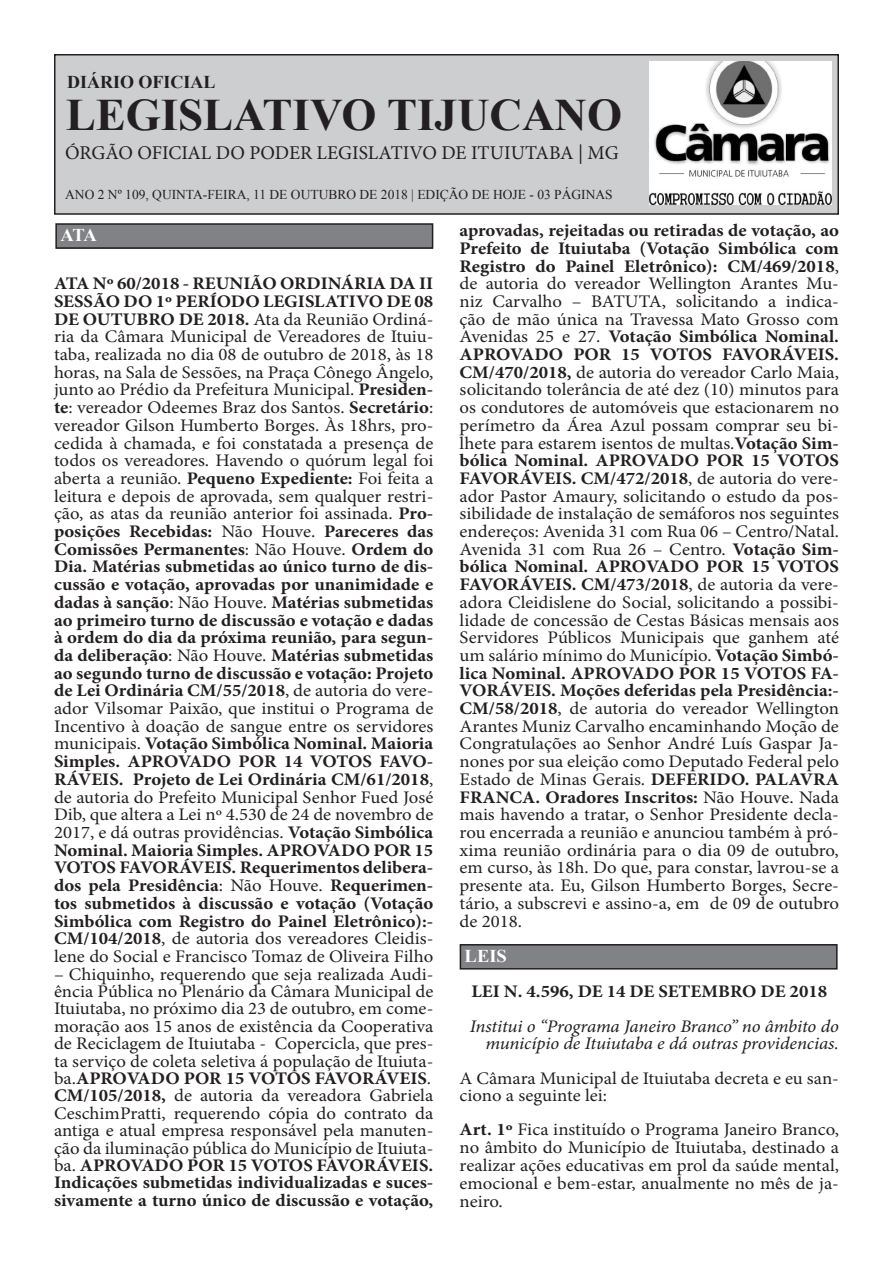
<style>
.page{position:relative;width:893px;height:1263px;background:#fff}
.page>*{position:absolute;margin:0;border:0;box-sizing:border-box;transform-origin:0 0}
.t1{font:700 45px "Times New Roman";color:#231f20}
.t2{font:19.5px "Minion Pro";color:#231f20}
.t3{font:700 18px "Times New Roman";color:#231f20}
.t4{font:700 18px "Times New Roman";color:#fff}
.t5{font:17.7px/17.7px "Minion Pro";color:#231f20;text-align:justify;scale:1.06 1}
.t6{font:700 17.7px/17.7px "Minion Pro";color:#231f20;scale:1.06 1}
.t7{font:italic 17.7px/17.2px "Minion Pro";letter-spacing:-.01em;color:#231f20;text-align:right;scale:1.06 1}
.t8{font:13.5px "Times New Roman";color:#231f20}
.s1{font-weight:700}
</style>
<div class="page">
<div style="left:55px;top:55px;width:783px;height:159px;background:#cdced0"></div>
<div style="left:54px;top:54px;width:785px;height:161px;border:2px solid #231f20"></div>
<img style="left:649px;top:62px;width:182px;height:143px">
<div style="left:56px;top:224px;width:377px;height:24px;background:#808285"></div>
<div style="left:55px;top:223px;width:378px;height:26px;border:2px solid #231f20"></div>
<div style="left:460px;top:945px;width:377px;height:24px;background:#808285"></div>
<div style="left:460px;top:944px;width:378px;height:25px;border:2px solid #231f20"></div>
<p class="t3" style="left:67px;top:70px;width:150px">DIÁRIO OFICIAL</p>
<p class="t1" style="left:66px;top:84px;width:558px">LEGISLATIVO TIJUCANO</p>
<p class="t2" style="left:65px;top:139px;width:555px">ÓRGÃO OFICIAL DO PODER LEGISLATIVO DE ITUIUTABA | MG</p>
<p class="t8" style="left:65px;top:185px;width:549px">ANO 2 Nº 109, QUINTA-FEIRA, 11 DE OUTUBRO DE 2018 | EDIÇÃO DE HOJE - 03 PÁGINAS</p>
<p class="t4" style="left:60px;top:222px;width:38px">ATA</p>
<p class="t5" style="left:54px;top:275px;width:359px"><span class="s1">ATA Nº 60/2018 - REUNIÃO ORDINÁRIA DA II SESSÃO DO 1º PERÍODO LEGISLATIVO DE 08<br>DE OUTUBRO DE 2018.</span> Ata da Reunião Ordiná&shy;ria da Câmara Municipal de Vereadores de Ituiu&shy;taba, realizada no dia 08 de outubro de 2018, às 18 horas, na Sala de Sessões, na Praça Cônego Ângelo, junto ao Prédio da Prefeitura Municipal. <span class="s1">Presiden&shy;te</span>: vereador Odeemes Braz dos Santos. <span class="s1">Secretário</span>: vereador Gilson Humberto Borges. Às 18hrs, pro&shy;cedida à chamada, e foi constatada a presença de todos os vereadores. Havendo o quórum legal foi aberta a reunião. <span class="s1">Pequeno Expediente:</span> Foi feita a leitura e depois de aprovada, sem qualquer restri&shy;ção, as atas da reunião anterior foi assinada. <span class="s1">Pro&shy;posições Recebidas:</span> Não Houve. <span class="s1">Pareceres das Comissões Permanentes</span>: Não Houve. <span class="s1">Ordem do Dia. Matérias submetidas ao único turno de dis&shy;cussão e votação, aprovadas por unanimidade e dadas à sanção</span>: Não Houve. <span class="s1">Matérias submetidas ao primeiro turno de discussão e votação e dadas à ordem do dia da próxima reunião, para segun&shy;da deliberação</span>: Não Houve. <span class="s1">Matérias submetidas ao segundo turno de discussão e votação: Projeto de Lei Ordinária CM/55/2018</span>, de autoria do vere&shy;ador Vilsomar Paixão, que institui o Programa de Incentivo à doação de sangue entre os servidores municipais. <span class="s1">Votação Simbólica Nominal. Maioria Simples. APROVADO POR 14 VOTOS FAVO-RÁVEIS. Projeto de Lei Ordinária CM/61/2018</span>, de autoria do Prefeito Municipal Senhor Fued José Dib, que altera a Lei nº 4.530 de 24 de novembro de 2017, e dá outras providências. <span class="s1">Votação Simbólica Nominal. Maioria Simples. APROVADO POR 15<br>VOTOS FAVORÁVEIS. Requerimentos delibera&shy;dos pela Presidência</span>: Não Houve. <span class="s1">Requerimen&shy;tos submetidos à discussão e votação (Votação Simbólica com Registro do Painel Eletrônico):- CM/104/2018</span>, de autoria dos vereadores Cleidis&shy;lene do Social e Francisco Tomaz de Oliveira Filho</p>
<p class="t5" style="left:54px;top:965px;width:359px">– Chiquinho, requerendo que seja realizada Audi&shy;ência Pública no Plenário da Câmara Municipal de Ituiutaba, no próximo dia 23 de outubro, em come&shy;moração aos 15 anos de existência da Cooperativa de Reciclagem de Ituiutaba - Copercicla, que pres&shy;ta serviço de coleta seletiva á população de Ituiuta&shy;ba.<span class="s1">APROVADO POR 15 VOTOS FAVORÁVEIS</span>.</p>
<p class="t5" style="left:54px;top:1087px;width:359px"><span class="s1">CM/105/2018,</span> de autoria da vereadora Gabriela CeschimPratti, requerendo cópia do contrato da antiga e atual empresa responsável pela manuten&shy;ção da iluminação pública do Município de Ituiuta&shy;ba. <span class="s1">APROVADO POR 15 VOTOS FAVORÁVEIS.</span></p>
<p class="t6" style="left:54px;top:1174px;width:359px">Indicações submetidas individualizadas e suces&shy;sivamente a turno único de discussão e votação,</p>
<p class="t5" style="left:460px;top:222px;width:359px"><span class="s1">aprovadas, rejeitadas ou retiradas de votação, ao Prefeito de Ituiutaba (Votação Simbólica com Registro do Painel Eletrônico): CM/469/2018</span>, de autoria do vereador Wellington Arantes Mu&shy;niz Carvalho – BATUTA, solicitando a indica&shy;ção de mão única na Travessa Mato Grosso com Avenidas 25 e 27. <span class="s1">Votação Simbólica Nominal.<br>APROVADO POR 15 VOTOS FAVORÁVEIS.<br>CM/470/2018,</span> de autoria do vereador Carlo Maia, solicitando tolerância de até dez (10) minutos para os condutores de automóveis que estacionarem no perímetro da Área Azul possam comprar seu bi&shy;lhete para estarem isentos de multas.<span class="s1">Votação Sim&shy;bólica Nominal. APROVADO POR 15 VOTOS FAVORÁVEIS. CM/472/2018</span>, de autoria do vere&shy;ador Pastor Amaury, solicitando o estudo da pos&shy;sibilidade de instalação de semáforos nos seguintes endereços: Avenida 31 com Rua 06 – Centro/Natal.<br>Avenida 31 com Rua 26 – Centro. <span class="s1">Votação Sim&shy;bólica Nominal. APROVADO POR 15 VOTOS FAVORÁVEIS. CM/473/2018</span>, de autoria da vere&shy;adora Cleidislene do Social, solicitando a possibi&shy;lidade de concessão de Cestas Básicas mensais aos Servidores Públicos Municipais que ganhem até um salário mínimo do Município. <span class="s1">Votação Simbó&shy;lica Nominal. APROVADO POR 15 VOTOS FA-VORÁVEIS. Moções deferidas pela Presidência:- CM/58/2018</span>, de autoria do vereador Wellington Arantes Muniz Carvalho encaminhando Moção de Congratulações ao Senhor André Luís Gaspar Ja&shy;nones por sua eleição como Deputado Federal pelo Estado de Minas Gerais. <span class="s1">DEFERIDO. PALAVRA FRANCA. Oradores Inscritos:</span> Não Houve. Nada mais havendo a tratar, o Senhor Presidente decla&shy;rou encerrada a reunião e anunciou também à pró&shy;xima reunião ordinária para o dia 09 de outubro, em curso, às 18h. Do que, para constar, lavrou-se a presente ata. Eu, Gilson Humberto Borges, Secre&shy;tário, a subscrevi e assino-a, em de 09 de outubro de 2018.</p>
<p class="t4" style="left:465px;top:943px;width:44px">LEIS</p>
<p class="t6" style="left:471px;top:982px;width:337px">LEI N. 4.596, DE 14 DE SETEMBRO DE 2018</p>
<p class="t7" style="left:470px;top:1017px;width:350px">Institui o “Programa Janeiro Branco” no âmbito do município de Ituiutaba e dá outras providencias.</p>
<p class="t5" style="left:460px;top:1069px;width:359px;line-height:17.2px">A Câmara Municipal de Ituiutaba decreta e eu san&shy;ciono a seguinte lei:</p>
<p class="t5" style="left:460px;top:1121px;width:359px"><span class="s1">Art. 1º</span> Fica instituído o Programa Janeiro Branco, no âmbito do Município de Ituiutaba, destinado a realizar ações educativas em prol da saúde mental, emocional e bem-estar, anualmente no mês de ja&shy;neiro.</p>
</div>
